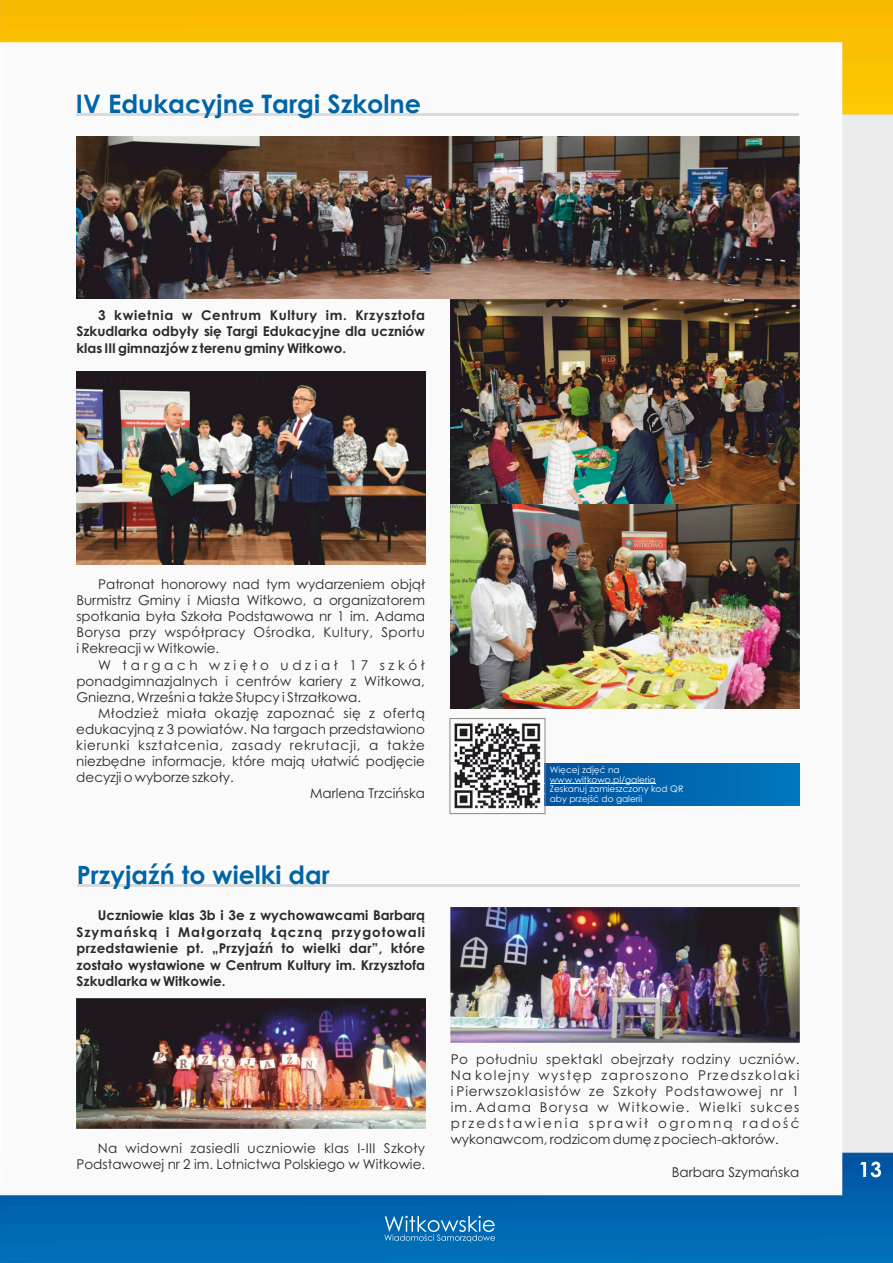
<style>
.page{position:relative;width:893px;height:1263px;background:#fff}
.page>*{position:absolute;margin:0;border:0;box-sizing:border-box;transform-origin:0 0}
.t1{font:700 25.5px "Century Gothic";color:#0065a7}
.t2{font:700 25.2px "Century Gothic";color:#0065a7}
.t3{font:13.5px/16px "Century Gothic";color:#2a2a29;text-align:justify}
.t4{font:700 13.5px/16.4px "Century Gothic";color:#2a2a29;text-align:justify}
.t5{font:13.5px "Century Gothic";letter-spacing:.055em;color:#2a2a29}
.t6{font:13.5px "Century Gothic";letter-spacing:.03em;color:#2a2a29}
.t7{font:9px/9.6px "Century Gothic";color:#fefefe}
</style>
<div class="page">
<img style="left:0;top:0;width:893px;height:1263px">
<svg style="left:860px;top:1161px;width:21px;height:16px"></svg>
<svg style="left:384px;top:1216px;width:111px;height:26px;background:#3386c1"></svg>
<hr style="left:76px;top:113px;width:723px;height:3px;background:#d9dada">
<div style="left:544px;top:763px;width:255px;height:43px;background:linear-gradient(to right,#0053a0,#0078be)"></div>
<hr style="left:550px;top:783px;width:106px;height:1px;background:#fefefe">
<div style="left:450px;top:718px;width:95px;height:96px;border:1px solid #888887"></div>
<img style="left:76px;top:136px;width:723px;height:162px">
<img style="left:451px;top:299px;width:348px;height:409px">
<img style="left:76px;top:371px;width:349px;height:193px">
<img style="left:453px;top:721px;width:89px;height:90px">
<hr style="left:77px;top:884px;width:722px;height:3px;background:#d9dada">
<img style="left:76px;top:998px;width:349px;height:130px">
<img style="left:450px;top:908px;width:350px;height:134px">
<h1 class="t1" style="left:76px;top:94px;width:347px">IV Edukacyjne Targi Szkolne</h1>
<p class="t4" style="left:76px;top:308px;width:350px;text-indent:22px">3 kwietnia w Centrum Kultury im. Krzysztofa Szkudlarka odbyły się Targi Edukacyjne dla uczniów klas III gimnazjów z terenu gminy Witkowo.</p>
<p class="t3" style="left:76px;top:577px;width:350px;text-indent:22px">Patronat honorowy nad tym wydarzeniem objął Burmistrz Gminy i Miasta Witkowo, a organizatorem spotkania była Szkoła Podstawowa nr 1 im. Adama Borysa przy współpracy Ośrodka, Kultury, Sportu i Rekreacji w Witkowie.</p>
<p class="t3" style="left:76px;top:658px;width:350px;text-indent:22px">W targach wzięło udział 17 szkół ponadgimnazjalnych i centrów kariery z Witkowa, Gniezna, Wrześni a także Słupcy i Strzałkowa.</p>
<p class="t6" style="left:98px;top:708px;width:328px">Młodzież miała okazję zapoznać się z ofertą</p>
<p class="t3" style="left:76px;top:722px;width:350px">edukacyjną z 3 powiatów. Na targach przedstawiono</p>
<p class="t5" style="left:76px;top:740px;width:350px">kierunki kształcenia, zasady rekrutacji, a także</p>
<p class="t3" style="left:76px;top:754px;width:350px">niezbędne informacje, które mają ułatwić podjęcie</p>
<p class="t3" style="left:76px;top:770px;width:159px">decyzji o wyborze szkoły.</p>
<p class="t3" style="left:310px;top:786px;width:116px">Marlena Trzcińska</p>
<h2 class="t2" style="left:77px;top:865px;width:255px">Przyjaźń to wielki dar</h2>
<p class="t4" style="left:76px;top:908px;width:350px;text-indent:21px">Uczniowie klas 3b i 3e z wychowawcami Barbarą Szymańską i Małgorzatą Łączną przygotowali przedstawienie pt. „Przyjaźń to wielki dar”, które zostało wystawione w Centrum Kultury im. Krzysztofa Szkudlarka w Witkowie.</p>
<p class="t7" style="left:550px;top:766px;width:135px">Więcej zdjęć na www.witkowo.pl/galeria<br>Zeskanuj zamieszczony kod QR aby przejść do galerii</p>
<p class="t3" style="left:76px;top:1141px;width:350px;text-align:right">Na widowni zasiedli uczniowie klas I-III Szkoły<br>Podstawowej nr 2 im. Lotnictwa Polskiego w Witkowie.</p>
<p class="t3" style="left:451px;top:1052px;width:350px">Po południu spektakl obejrzały rodziny uczniów.<br>Na kolejny występ zaproszono Przedszkolaki i Pierwszoklasistów ze Szkoły Podstawowej nr 1 im. Adama Borysa w Witkowie. Wielki sukces przedstawienia sprawił ogromną radość wykonawcom, rodzicom dumę z pociech-aktorów.</p>
<p class="t3" style="left:672px;top:1165px;width:129px">Barbara Szymańska</p>
</div>
